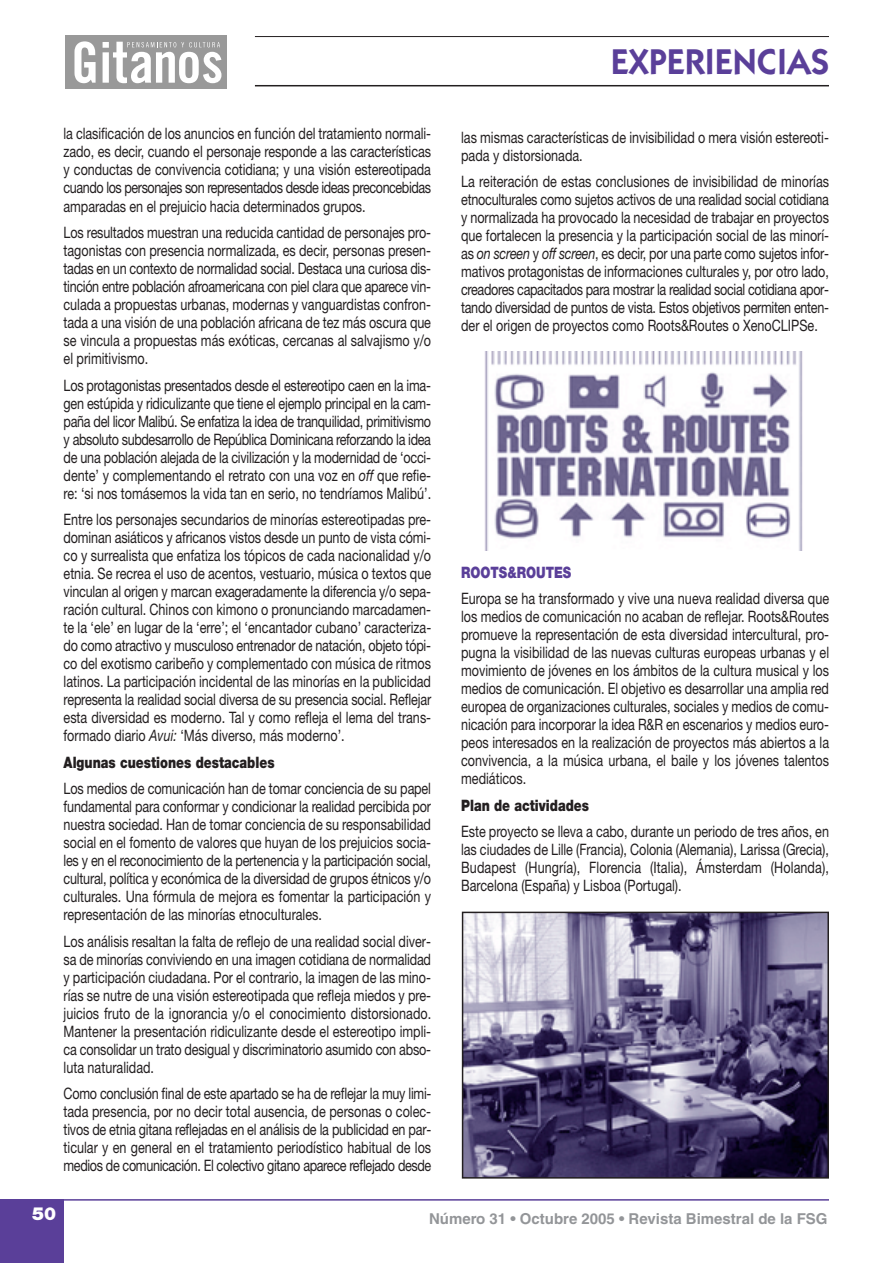
<style>
.page{position:relative;width:893px;height:1263px;background:#fff}
.page>*{position:absolute;margin:0;border:0;box-sizing:border-box;transform-origin:0 0}
.t1{font:600 36px "Itc Kabel";color:#5a3f99}
.t2{font:900 18px "Helvetica Neue";color:#fff}
.t3{font:15.75px/18px "Helvetica Neue";color:#231f20;text-align:justify;scale:.8 1}
.t4{font:900 15.75px "Helvetica Neue";color:#231f20;scale:.8 1}
.t5{font:900 15.75px "Helvetica Neue";color:#5a3f99;scale:.8 1}
.t6{font:700 15px "Helvetica";color:#939598}
.s1{font-style:italic}
</style>
<div class="page">
<div style="left:65px;top:35px;width:162px;height:54px;background:#999"></div>
<svg style="left:74px;top:41px;width:22px;height:42px"></svg>
<svg style="left:103px;top:42px;width:118px;height:41px"></svg>
<div style="left:0;top:1200px;width:64px;height:63px;background:#5a3f99"></div>
<hr style="left:255px;top:85px;width:574px;height:1px;background:#231f20">
<hr style="left:255px;top:36px;width:574px;height:1px;background:#231f20">
<hr style="left:0;top:1199px;width:829px;height:1px;background:#5a3f99">
<img style="left:485px;top:352px;width:318px;height:199px">
<img style="left:465px;top:915px;width:361px;height:260px">
<div style="left:462px;top:912px;width:367px;height:266px;border:2px solid #231f20"></div>
<p class="t3" style="left:64px;top:126px;width:461px">la clasificación de los anuncios en función del tratamiento normali&shy;zado, es decir, cuando el personaje responde a las características y conductas de convivencia cotidiana; y una visión estereotipada cuando los personajes son representados desde ideas preconcebidas amparadas en el prejuicio hacia determinados grupos.</p>
<p class="t3" style="left:64px;top:225px;width:461px">Los resultados muestran una reducida cantidad de personajes pro&shy;tagonistas con presencia normalizada, es decir, personas presen&shy;tadas en un contexto de normalidad social. Destaca una curiosa dis&shy;tinción entre población afroamericana con piel clara que aparece vin&shy;culada a propuestas urbanas, modernas y vanguardistas confron&shy;tada a una visión de una población africana de tez más oscura que se vincula a propuestas más exóticas, cercanas al salvajismo y/o el primitivismo.</p>
<p class="t3" style="left:64px;top:377px;width:461px">Los protagonistas presentados desde el estereotipo caen en la ima&shy;gen estúpida y ridiculizante que tiene el ejemplo principal en la cam&shy;paña del licor Malibú. Se enfatiza la idea de tranquilidad, primitivismo y absoluto subdesarrollo de República Dominicana reforzando la idea de una población alejada de la civilización y la modernidad de ‘occi&shy;dente’ y complementando el retrato con una voz en <span class="s1">off</span> que refie&shy;re: ‘si nos tomásemos la vida tan en serio, no tendríamos Malibú’.</p>
<p class="t3" style="left:64px;top:512px;width:461px">Entre los personajes secundarios de minorías estereotipadas pre&shy;dominan asiáticos y africanos vistos desde un punto de vista cómi&shy;co y surrealista que enfatiza los tópicos de cada nacionalidad y/o etnia. Se recrea el uso de acentos, vestuario, música o textos que vinculan al origen y marcan exageradamente la diferencia y/o sepa&shy;ración cultural. Chinos con kimono o pronunciando marcadamen&shy;te la ‘ele’ en lugar de la ‘erre’; el ‘encantador cubano’ caracteriza&shy;do como atractivo y musculoso entrenador de natación, objeto tópi&shy;co del exotismo caribeño y complementado con música de ritmos latinos. La participación incidental de las minorías en la publicidad representa la realidad social diversa de su presencia social. Reflejar esta diversidad es moderno. Tal y como refleja el lema del trans&shy;formado diario <span class="s1">Avui:</span> ‘Más diverso, más moderno’.</p>
<p class="t4" style="left:64px;top:756px;width:265px">Algunas cuestiones destacables</p>
<p class="t3" style="left:64px;top:781px;width:461px">Los medios de comunicación han de tomar conciencia de su papel fundamental para conformar y condicionar la realidad percibida por nuestra sociedad. Han de tomar conciencia de su responsabilidad social en el fomento de valores que huyan de los prejuicios socia&shy;les y en el reconocimiento de la pertenencia y la participación social, cultural, política y económica de la diversidad de grupos étnicos y/o culturales. Una fórmula de mejora es fomentar la participación y representación de las minorías etnoculturales.</p>
<p class="t3" style="left:64px;top:933px;width:461px">Los análisis resaltan la falta de reflejo de una realidad social diver&shy;sa de minorías conviviendo en una imagen cotidiana de normalidad y participación ciudadana. Por el contrario, la imagen de las mino&shy;rías se nutre de una visión estereotipada que refleja miedos y pre&shy;juicios fruto de la ignorancia y/o el conocimiento distorsionado.<br>Mantener la presentación ridiculizante desde el estereotipo impli&shy;ca consolidar un trato desigual y discriminatorio asumido con abso&shy;luta naturalidad.</p>
<p class="t3" style="left:64px;top:1086px;width:461px">Como conclusión final de este apartado se ha de reflejar la muy limi&shy;tada presencia, por no decir total ausencia, de personas o colec&shy;tivos de etnia gitana reflejadas en el análisis de la publicidad en par&shy;ticular y en general en el tratamiento periodístico habitual de los medios de comunicación. El colectivo gitano aparece reflejado desde</p>
<h1 class="t1" style="left:611px;top:48px;width:220px">EXPERIENCIAS</h1>
<p class="t3" style="left:461px;top:129px;width:461px">las mismas características de invisibilidad o mera visión estereoti&shy;pada y distorsionada.</p>
<p class="t3" style="left:461px;top:174px;width:462px">La reiteración de estas conclusiones de invisibilidad de minorías etnoculturales como sujetos activos de una realidad social cotidiana y normalizada ha provocado la necesidad de trabajar en proyectos que fortalecen la presencia y la participación social de las minorí&shy;as <span class="s1">on screen</span> y <span class="s1">off screen</span>, es decir, por una parte como sujetos infor&shy;mativos protagonistas de informaciones culturales y, por otro lado, creadores capacitados para mostrar la realidad social cotidiana apor&shy;tando diversidad de puntos de vista. Estos objetivos permiten enten&shy;der el origen de proyectos como Roots&amp;Routes o XenoCLIPSe.</p>
<p class="t5" style="left:461px;top:566px;width:139px">ROOTS&amp;ROUTES</p>
<p class="t3" style="left:461px;top:591px;width:462px">Europa se ha transformado y vive una nueva realidad diversa que los medios de comunicación no acaban de reflejar. Roots&amp;Routes promueve la representación de esta diversidad intercultural, pro&shy;pugna la visibilidad de las nuevas culturas europeas urbanas y el movimiento de jóvenes en los ámbitos de la cultura musical y los medios de comunicación. El objetivo es desarrollar una amplia red europea de organizaciones culturales, sociales y medios de comu&shy;nicación para incorporar la idea R&amp;R en escenarios y medios euro&shy;peos interesados en la realización de proyectos más abiertos a la convivencia, a la música urbana, el baile y los jóvenes talentos mediáticos.</p>
<p class="t4" style="left:461px;top:799px;width:161px">Plan de actividades</p>
<p class="t3" style="left:461px;top:824px;width:461px">Este proyecto se lleva a cabo, durante un periodo de tres años, en las ciudades de Lille (Francia), Colonia (Alemania), Larissa (Grecia), Budapest (Hungría), Florencia (Italia), Ámsterdam (Holanda), Barcelona (España) y Lisboa (Portugal).</p>
<p class="t2" style="left:32px;top:1207px;width:26px">50</p>
<p class="t6" style="left:429px;top:1213px;width:400px">Número 31 • Octubre 2005 • Revista Bimestral de la FSG</p>
</div>
